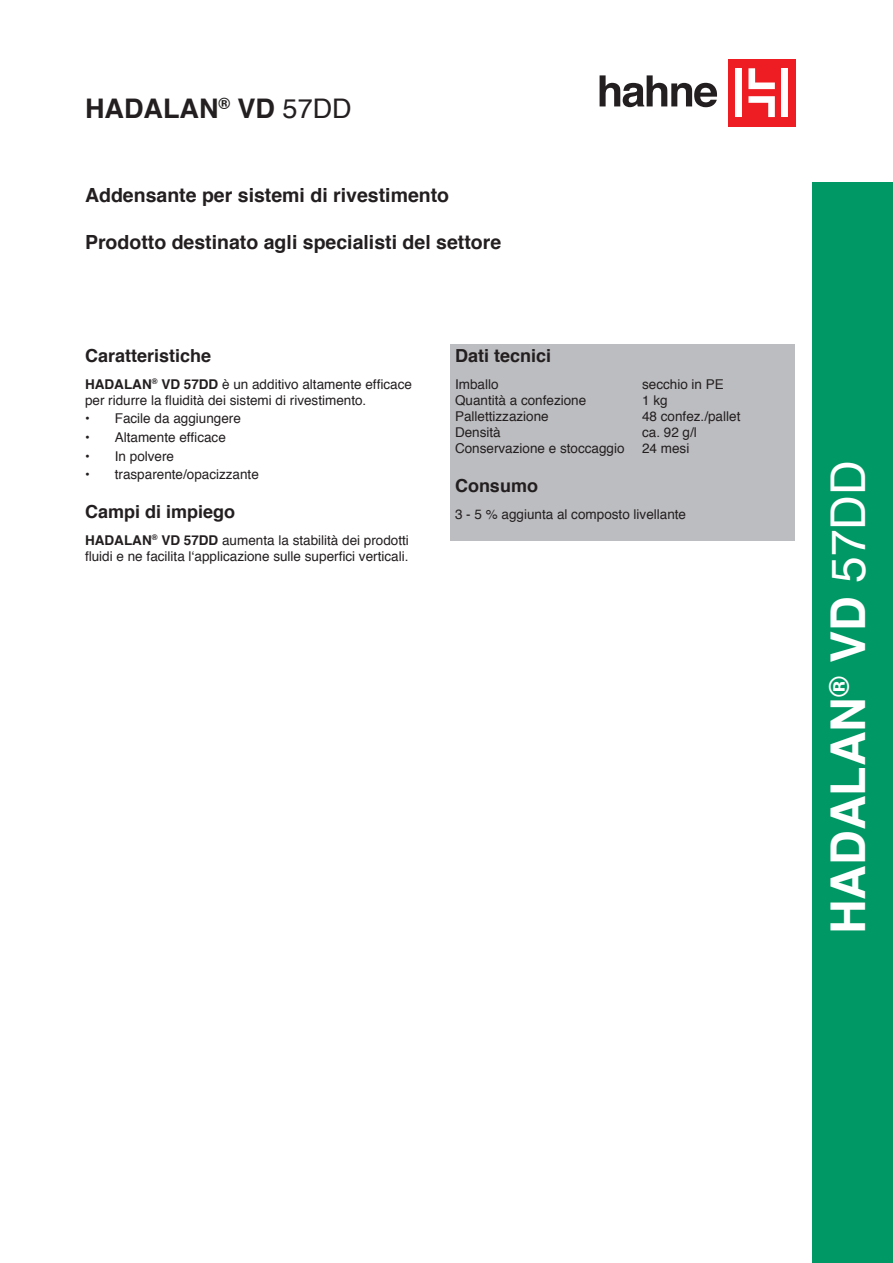
<style>
.page{position:relative;width:893px;height:1263px;background:#fff}
.page>*{position:absolute;margin:0;border:0;box-sizing:border-box;transform-origin:0 0}
.t1{font:700 48px "Helvetica";color:#fff}
.t2{font:700 27px "Helvetica";color:#231f20}
.t3{font:700 19.5px "Helvetica";color:#231f20}
.t4{font:700 18px "Helvetica";color:#231f20}
.t5{font:13.5px/16.2px "Helvetica";color:#231f20}
.t6{font:700 13.5px "Helvetica";color:#231f20}
.s1{font-weight:400}
.s2{font-weight:700}
</style>
<div class="page">
<div style="left:728px;top:60px;width:67px;height:67px;background:#ee1d23"></div>
<div style="left:736px;top:68px;width:6px;height:49px;background:#fff"></div>
<svg style="left:748px;top:96px;width:27px;height:21px"></svg>
<svg style="left:748px;top:68px;width:27px;height:21px"></svg>
<div style="left:781px;top:68px;width:7px;height:49px;background:#fff"></div>
<svg style="left:600px;top:75px;width:117px;height:32px"></svg>
<div style="left:812px;top:183px;width:81px;height:1080px;background:#009864"></div>
<div style="left:451px;top:344px;width:344px;height:30px;background:#bcbdc0"></div>
<div style="left:451px;top:374px;width:344px;height:84px;background:#bcbdc0"></div>
<div style="left:451px;top:458px;width:344px;height:17px;background:#bcbdc0"></div>
<div style="left:451px;top:475px;width:344px;height:29px;background:#bcbdc0"></div>
<div style="left:451px;top:504px;width:344px;height:19px;background:#bcbdc0"></div>
<div style="left:451px;top:523px;width:344px;height:17px;background:#bcbdc0"></div>
<p class="t2" style="left:85px;top:87px;width:268px">HADALAN<sup>®</sup> VD <span class="s1">57DD</span></p>
<p class="t3" style="left:85px;top:179px;width:366px">Addensante per sistemi di rivestimento</p>
<p class="t3" style="left:85px;top:226px;width:418px">Prodotto destinato agli specialisti del settore</p>
<p class="t4" style="left:85px;top:341px;width:128px">Caratteristiche</p>
<p class="t5" style="left:85px;top:376px;width:328px"><span class="s2">HADALAN</span><sup>®</sup> <span class="s2">VD 57DD</span> è un additivo altamente efficace per ridurre la fluidità dei sistemi di rivestimento.</p>
<p class="t6" style="left:85px;top:408px;width:6px">•</p>
<p class="t5" style="left:115px;top:411px;width:128px">Facile da aggiungere</p>
<p class="t6" style="left:85px;top:426px;width:6px">•</p>
<p class="t5" style="left:115px;top:430px;width:113px">Altamente efficace</p>
<p class="t6" style="left:85px;top:445px;width:6px">•</p>
<p class="t5" style="left:115px;top:448px;width:61px">In polvere</p>
<p class="t6" style="left:85px;top:464px;width:6px">•</p>
<p class="t5" style="left:115px;top:467px;width:146px">trasparente/opacizzante</p>
<p class="t4" style="left:85px;top:497px;width:152px">Campi di impiego</p>
<p class="t5" style="left:85px;top:532px;width:325px"><span class="s2">HADALAN</span><sup>®</sup> <span class="s2">VD 57DD</span> aumenta la stabilità dei prodotti fluidi e ne facilita l‘applicazione sulle superfici verticali.</p>
<p class="t4" style="left:455px;top:341px;width:98px">Dati tecnici</p>
<p class="t5" style="left:455px;top:376px;width:45px">Imballo</p>
<p class="t5" style="left:455px;top:392px;width:133px">Quantità a confezione</p>
<p class="t5" style="left:455px;top:409px;width:95px">Pallettizzazione</p>
<p class="t5" style="left:455px;top:425px;width:47px">Densità</p>
<p class="t5" style="left:455px;top:441px;width:171px">Conservazione e stoccaggio</p>
<p class="t5" style="left:642px;top:376px;width:83px">secchio in PE</p>
<p class="t5" style="left:642px;top:392px;width:27px">1 kg</p>
<p class="t5" style="left:642px;top:409px;width:100px">48 confez./pallet</p>
<p class="t5" style="left:642px;top:425px;width:56px">ca. 92 g/l</p>
<p class="t5" style="left:642px;top:441px;width:49px">24 mesi</p>
<p class="t4" style="left:455px;top:472px;width:84px">Consumo</p>
<p class="t5" style="left:455px;top:506px;width:233px">3 - 5 % aggiunta al composto livellante</p>
<p class="t1" style="left:810px;top:934px;width:475px;rotate:-90deg">HADALAN<sup>®</sup> VD <span class="s1">57DD</span></p>
</div>
